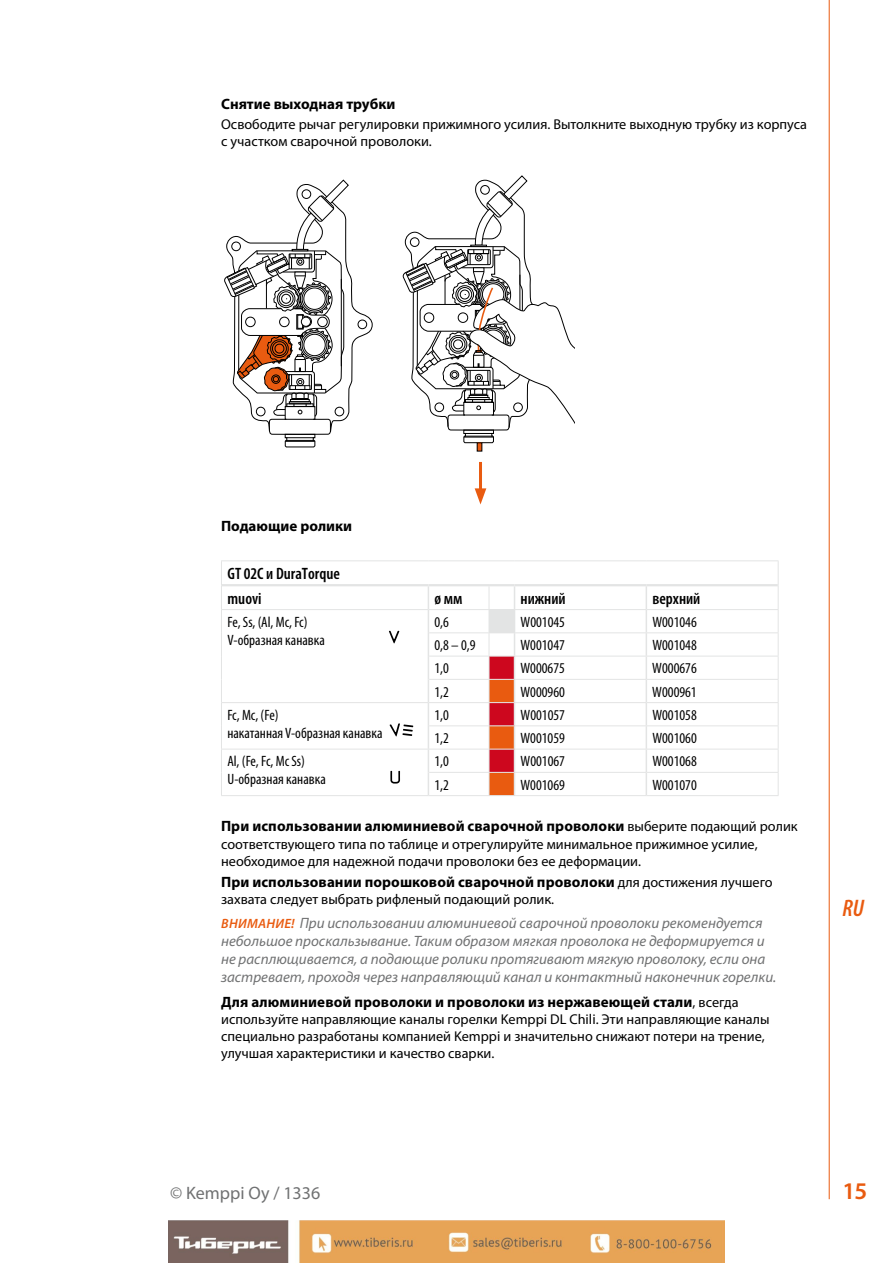
<style>
.page{position:relative;width:893px;height:1263px;background:#fff}
.page>*{position:absolute;margin:0;border:0;box-sizing:border-box;transform-origin:0 0}
.t1{font:italic 600 condensed 24px "Myriad Pro";color:#e95b10}
.t2{font:600 24px "Myriad Pro";color:#e95b10}
.t3{font:18px "Myriad Pro";color:#707172}
.t4{font:600 condensed 16.5px/24.3px "Myriad Pro";color:#000}
.t5{font:italic 15px/18px "Myriad Pro";color:#707172}
.t6{font:condensed 15px/18px "Myriad Pro";color:#000}
.t7{font:700 15px "Myriad Pro";letter-spacing:.005em;color:#000}
.t8{font:14.25px/17.1px "Myriad Pro";color:#000}
.s1{font-weight:400;font-size:14.25px}
.s2{font-weight:600;font-size:13.5px;color:#e95b10}
</style>
<div class="page">
<svg style="left:224px;top:179px;width:149px;height:268px"></svg>
<svg style="left:402px;top:175px;width:172px;height:277px"></svg>
<hr style="left:479px;top:462px;width:3px;height:32px;background:#e95b10">
<svg style="left:475px;top:488px;width:11px;height:16px"></svg>
<hr style="left:221px;top:560px;width:207px;height:1px;background:#e3e4e4">
<hr style="left:428px;top:560px;width:61px;height:1px;background:#e3e4e4">
<svg style="left:489px;top:560px;width:25px;height:1px"></svg>
<hr style="left:514px;top:560px;width:132px;height:1px;background:#e3e4e4">
<hr style="left:646px;top:560px;width:132px;height:1px;background:#e3e4e4">
<hr style="left:222px;top:584px;width:206px;height:2px;background:#e3e4e4">
<hr style="left:428px;top:584px;width:61px;height:2px;background:#e3e4e4">
<hr style="left:489px;top:584px;width:25px;height:2px;background:#e3e4e4">
<hr style="left:514px;top:584px;width:132px;height:2px;background:#e3e4e4">
<hr style="left:646px;top:584px;width:132px;height:2px;background:#e3e4e4">
<hr style="left:221px;top:609px;width:207px;height:1px;background:#e3e4e4">
<hr style="left:428px;top:609px;width:61px;height:1px;background:#e3e4e4">
<hr style="left:514px;top:609px;width:132px;height:1px;background:#e3e4e4">
<hr style="left:646px;top:609px;width:132px;height:1px;background:#e3e4e4">
<hr style="left:429px;top:632px;width:60px;height:1px;background:#e3e4e4">
<hr style="left:514px;top:632px;width:132px;height:1px;background:#e3e4e4">
<hr style="left:646px;top:632px;width:132px;height:1px;background:#e3e4e4">
<hr style="left:429px;top:656px;width:60px;height:1px;background:#e3e4e4">
<hr style="left:514px;top:656px;width:132px;height:1px;background:#e3e4e4">
<hr style="left:646px;top:656px;width:132px;height:1px;background:#e3e4e4">
<hr style="left:429px;top:679px;width:60px;height:1px;background:#e3e4e4">
<hr style="left:514px;top:679px;width:132px;height:1px;background:#e3e4e4">
<hr style="left:646px;top:679px;width:132px;height:1px;background:#e3e4e4">
<hr style="left:221px;top:702px;width:207px;height:1px;background:#e3e4e4">
<hr style="left:428px;top:702px;width:61px;height:1px;background:#e3e4e4">
<hr style="left:514px;top:702px;width:132px;height:1px;background:#e3e4e4">
<hr style="left:646px;top:702px;width:132px;height:1px;background:#e3e4e4">
<hr style="left:429px;top:725px;width:60px;height:1px;background:#e3e4e4">
<hr style="left:514px;top:725px;width:132px;height:1px;background:#e3e4e4">
<hr style="left:646px;top:725px;width:132px;height:1px;background:#e3e4e4">
<svg style="left:221px;top:561px;width:1px;height:234px"></svg>
<hr style="left:221px;top:749px;width:207px;height:1px;background:#e3e4e4">
<hr style="left:428px;top:749px;width:61px;height:1px;background:#e3e4e4">
<hr style="left:514px;top:749px;width:132px;height:1px;background:#e3e4e4">
<hr style="left:646px;top:749px;width:132px;height:1px;background:#e3e4e4">
<hr style="left:221px;top:795px;width:207px;height:1px;background:#e3e4e4">
<svg style="left:428px;top:586px;width:1px;height:209px"></svg>
<hr style="left:429px;top:772px;width:60px;height:1px;background:#e3e4e4">
<hr style="left:428px;top:795px;width:61px;height:1px;background:#e3e4e4">
<svg style="left:489px;top:586px;width:26px;height:210px"></svg>
<hr style="left:514px;top:772px;width:132px;height:1px;background:#e3e4e4">
<hr style="left:514px;top:795px;width:132px;height:1px;background:#e3e4e4">
<svg style="left:646px;top:586px;width:1px;height:209px"></svg>
<hr style="left:646px;top:772px;width:132px;height:1px;background:#e3e4e4">
<hr style="left:646px;top:795px;width:132px;height:1px;background:#e3e4e4">
<svg style="left:778px;top:561px;width:1px;height:234px"></svg>
<svg style="left:389px;top:631px;width:11px;height:12px"></svg>
<svg style="left:389px;top:723px;width:24px;height:13px"></svg>
<svg style="left:390px;top:771px;width:10px;height:12px"></svg>
<hr style="left:829px;top:0;width:1px;height:1199px;background:#e95b10">
<img style="left:168px;top:1220px;width:556px;height:43px">
<p class="t7" style="left:221px;top:94px;width:176px">Снятие выходная трубки</p>
<p class="t8" style="left:221px;top:116px;width:588px">Освободите рычаг регулировки прижимного усилия. Вытолкните выходную трубку из корпуса с участком сварочной проволоки.</p>
<p class="t7" style="left:221px;top:516px;width:132px">Подающие ролики</p>
<p class="t4" style="left:227px;top:561px;width:114px">GT 02C и DuraTorque muovi</p>
<p class="t4" style="left:434px;top:586px;width:30px">ø мм</p>
<p class="t4" style="left:520px;top:586px;width:47px">нижний</p>
<p class="t4" style="left:652px;top:586px;width:50px">верхний</p>
<p class="t6" style="left:227px;top:613px;width:99px">Fe, Ss, (Al, Mc, Fc)<br>V-образная канавка</p>
<p class="t6" style="left:434px;top:613px;width:16px">0,6</p>
<p class="t6" style="left:520px;top:613px;width:46px">W001045</p>
<p class="t6" style="left:652px;top:613px;width:46px">W001046</p>
<p class="t6" style="left:434px;top:636px;width:43px">0,8 – 0,9</p>
<p class="t6" style="left:520px;top:636px;width:46px">W001047</p>
<p class="t6" style="left:652px;top:636px;width:46px">W001048</p>
<p class="t6" style="left:434px;top:659px;width:16px">1,0</p>
<p class="t6" style="left:520px;top:659px;width:46px">W000675</p>
<p class="t6" style="left:652px;top:659px;width:46px">W000676</p>
<p class="t6" style="left:434px;top:682px;width:16px">1,2</p>
<p class="t6" style="left:520px;top:682px;width:46px">W000960</p>
<p class="t6" style="left:652px;top:682px;width:46px">W000961</p>
<p class="t6" style="left:227px;top:706px;width:157px">Fc, Mc, (Fe)<br>накатанная V-образная канавка</p>
<p class="t6" style="left:434px;top:706px;width:16px">1,0</p>
<p class="t6" style="left:520px;top:706px;width:46px">W001057</p>
<p class="t6" style="left:652px;top:706px;width:46px">W001058</p>
<p class="t6" style="left:434px;top:729px;width:16px">1,2</p>
<p class="t6" style="left:520px;top:729px;width:46px">W001059</p>
<p class="t6" style="left:652px;top:729px;width:46px">W001060</p>
<p class="t6" style="left:227px;top:752px;width:100px">Al, (Fe, Fc, Mc Ss)<br>U-образная канавка</p>
<p class="t6" style="left:434px;top:752px;width:16px">1,0</p>
<p class="t6" style="left:520px;top:752px;width:46px">W001067</p>
<p class="t6" style="left:652px;top:752px;width:46px">W001068</p>
<p class="t6" style="left:434px;top:775px;width:16px">1,2</p>
<p class="t6" style="left:520px;top:775px;width:46px">W001069</p>
<p class="t6" style="left:652px;top:775px;width:46px">W001070</p>
<p class="t7" style="left:221px;top:817px;width:578px">При использовании алюминиевой сварочной проволоки <span class="s1">выберите подающий ролик</span></p>
<p class="t8" style="left:221px;top:835px;width:538px">соответствующего типа по таблице и отрегулируйте минимальное прижимное усилие, необходимое для надежной подачи проволоки без ее деформации.</p>
<p class="t7" style="left:221px;top:872px;width:553px">При использовании порошковой сварочной проволоки <span class="s1">для достижения лучшего</span></p>
<p class="t8" style="left:221px;top:890px;width:335px">захвата следует выбрать рифленый подающий ролик.</p>
<p class="t5" style="left:221px;top:914px;width:557px"><span class="s2">ВНИМАНИЕ!</span> При использовании алюминиевой сварочной проволоки рекомендуется небольшое проскальзывание. Таким образом мягкая проволока не деформируется и не расплющивается, а подающие ролики протягивают мягкую проволоку, если она застревает, проходя через направляющий канал и контактный наконечник горелки.</p>
<p class="t7" style="left:221px;top:992px;width:519px">Для алюминиевой проволоки и проволоки из нержавеющей стали<span class="s1">, всегда</span></p>
<p class="t8" style="left:221px;top:1010px;width:550px">используйте направляющие каналы горелки Kemppi DL Chili. Эти направляющие каналы специально разработаны компанией Kemppi и значительно снижают потери на трение, улучшая характеристики и качество сварки.</p>
<h1 class="t1" style="left:842px;top:894px;width:23px">RU</h1>
<p class="t3" style="left:170px;top:1182px;width:152px">© Kemppi Oy / 1336</p>
<h1 class="t2" style="left:842px;top:1176px;width:26px">15</h1>
</div>
